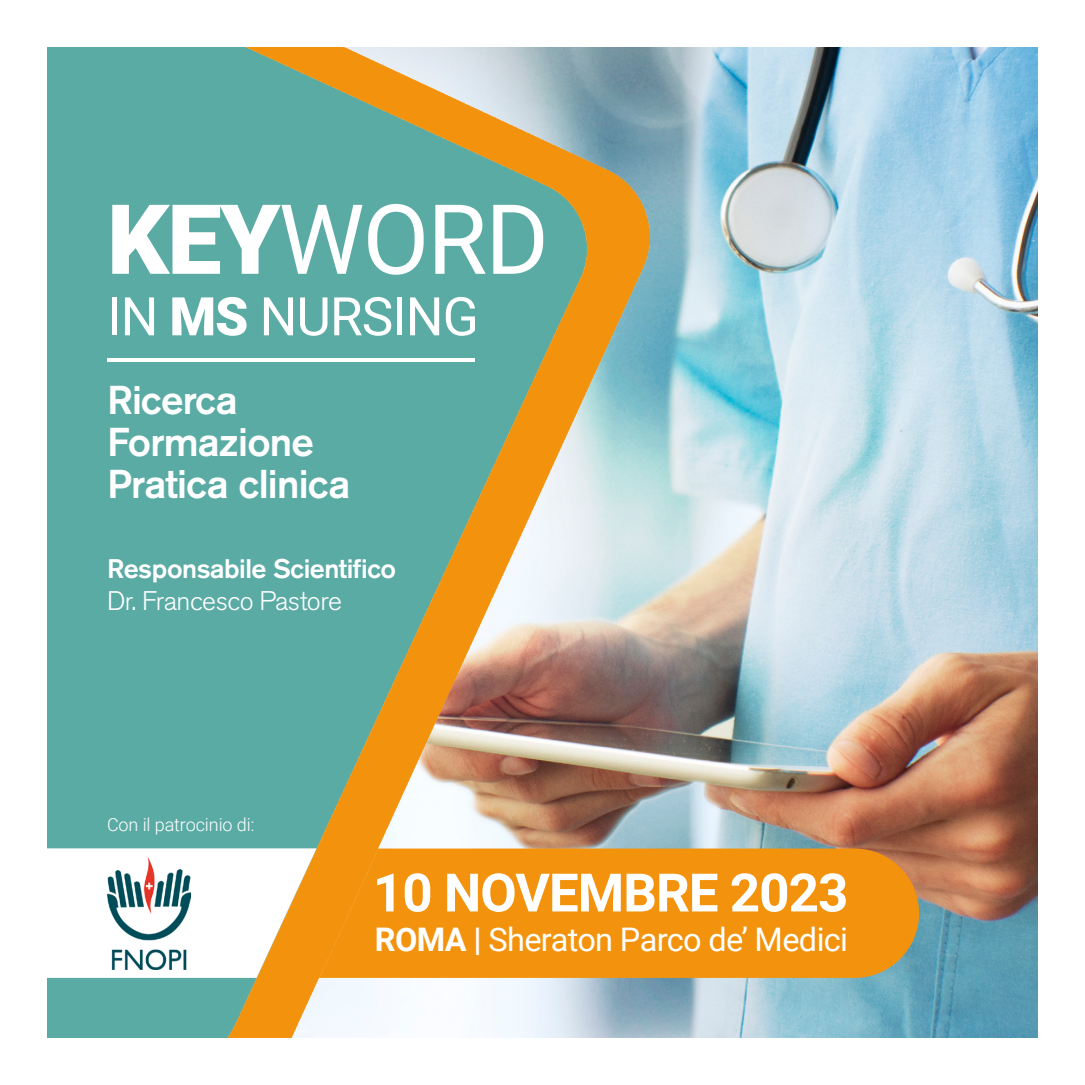
<style>
.page{position:relative;width:1085px;height:1085px;background:#fff}
.page>*{position:absolute;margin:0;border:0;box-sizing:border-box;transform-origin:0 0}
.t1{font:96.98px "Roboto";color:#fff}
.t2{font:53.32px "Roboto";letter-spacing:-.02em;color:#fff}
.t3{font:700 53.1px "Roboto";letter-spacing:-.02em;color:#fff}
.t4{font:500 39.82px/41.6px "Akzidenz Grotesk Pro";letter-spacing:-.02em;color:#fff}
.t5{font:32.4px "Roboto";letter-spacing:-.02em;color:#fff}
.t6{font:500 26.78px "Akzidenz Grotesk Pro";letter-spacing:-.02em;color:#fff}
.t7{font:300 26.78px "Akzidenz Grotesk Pro";letter-spacing:-.02em;color:#fff}
.t8{font:300 18px "Roboto";letter-spacing:-.005em;color:#fff}
.s1{font-weight:900}
.s2{font-weight:700}
</style>
<div class="page">
<img style="left:784px;top:47px;width:253px;height:990px">
<div style="left:199px;top:848px;width:719px;height:129px;background:#f3930d;border-radius:65px"></div>
<img style="left:715px;top:47px;width:69px;height:990px">
<img style="left:47px;top:47px;width:668px;height:990px">
<hr style="left:107px;top:358px;width:368px;height:4px;background:#fff">
<svg style="left:47px;top:848px;width:269px;height:129px"></svg>
<img style="left:107px;top:855px;width:83px;height:114px">
<h1 class="t1" style="left:107px;top:171px;width:443px"><span class="s1">KEY</span>WORD</h1>
<h2 class="t2" style="left:107px;top:279px;width:373px">IN <span class="s1">MS</span> NURSING</h2>
<p class="t4" style="left:107px;top:379px;width:245px">Ricerca<br>Formazione<br>Pratica clinica</p>
<p class="t6" style="left:107px;top:551px;width:290px">Responsabile Scientifico</p>
<p class="t7" style="left:107px;top:583px;width:236px">Dr. Francesco Pastore</p>
<p class="t8" style="left:107px;top:811px;width:149px">Con il patrocinio di:</p>
<h3 class="t3" style="left:373px;top:855px;width:477px">10 NOVEMBRE 2023</h3>
<p class="t5" style="left:375px;top:916px;width:474px"><span class="s2">ROMA |</span> Sheraton Parco de’ Medici</p>
</div>
